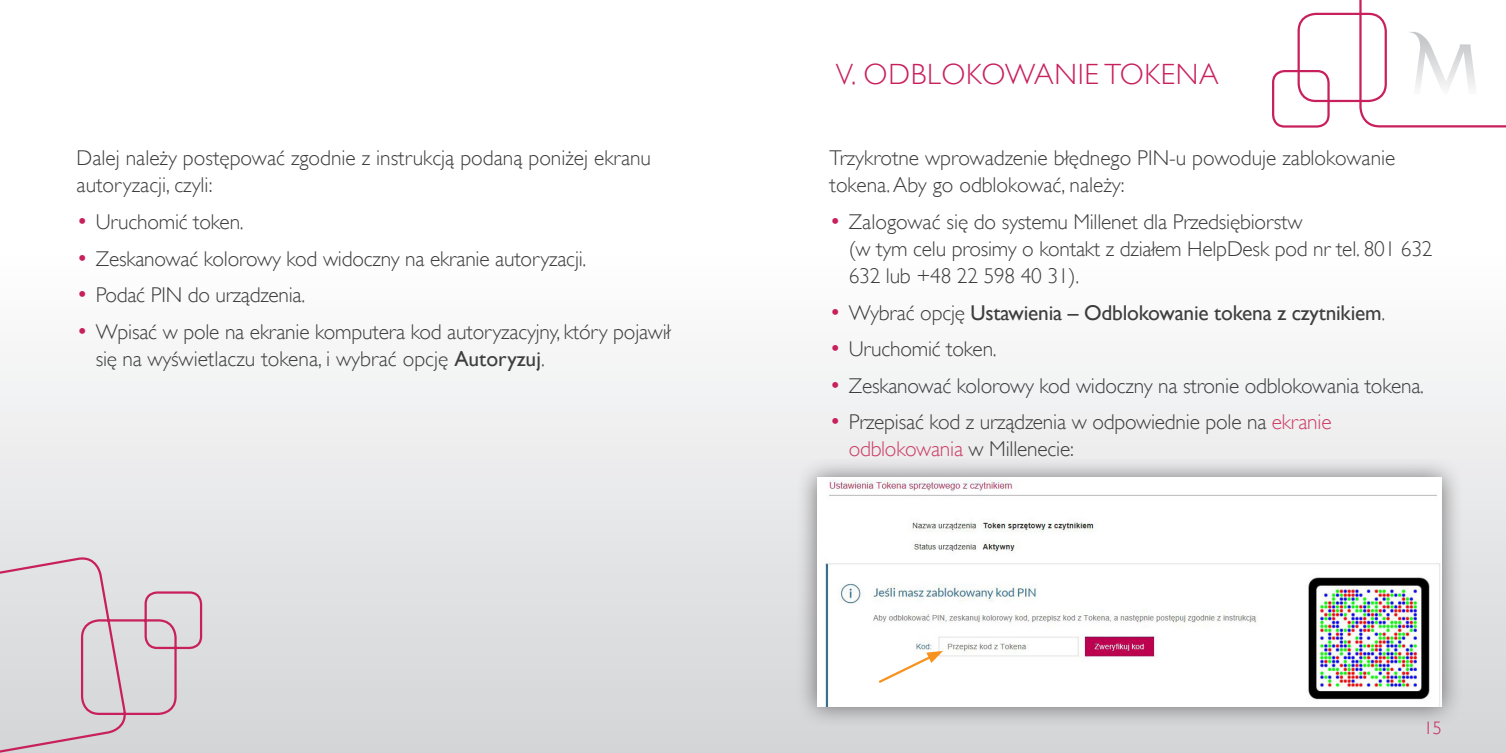
<style>
.page{position:relative;width:1506px;height:753px;background:#fff}
.page>*{position:absolute;margin:0;border:0;box-sizing:border-box;transform-origin:0 0}
.t1{font:300 29.25px "Gill Sans";letter-spacing:.025em;color:#c8205d}
.tekst{font:300 21.38px/27px "Gill Sans";letter-spacing:-.01em;color:#3e3e3f}
.t2{font:21.38px "Gill Sans";letter-spacing:-.01em;color:#3e3e3f}
.t3{font:300 18px "Gill Sans";color:#c8205d}
.s1{font-size:23.4px;color:#c8205d}
.s2{font-weight:400}
.s3{font-weight:300;font-size:23.4px;color:#c8205d}
.s4{font-weight:300}
.s5{color:#cc3f67}
</style>
<div class="page">
<div style="left:0;top:0;width:1505px;height:753px;background:linear-gradient(to bottom,#fff,#d8d9db)"></div>
<svg style="left:0;top:555px;width:203px;height:198px;background:#dad2d7"></svg>
<div style="left:1297px;top:13px;width:89px;height:89px;border:2px solid #c8205d;border-radius:17px"></div>
<div style="left:1271px;top:70px;width:58px;height:58px;border:2px solid #c8205d;border-radius:11px"></div>
<svg style="left:1359px;top:0;width:146px;height:127px"></svg>
<div style="left:795px;top:456px;width:667px;height:271px;background:#231f20;opacity:.6"></div>
<img style="left:817px;top:477px;width:624px;height:229px">
<svg style="left:876px;top:651px;width:67px;height:34px"></svg>
<p class="tekst" style="left:77px;top:145px;width:576px">Dalej należy postępować zgodnie z instrukcją podaną poniżej ekranu autoryzacji, czyli:</p>
<p class="tekst" style="left:77px;top:208px;width:169px"><span class="s1">•</span> Uruchomić token.</p>
<p class="tekst" style="left:77px;top:245px;width:511px"><span class="s1">•</span> Zeskanować kolorowy kod widoczny na ekranie autoryzacji.</p>
<p class="tekst" style="left:77px;top:281px;width:230px"><span class="s1">•</span> Podać PIN do urządzenia.</p>
<p class="tekst" style="left:96px;top:318px;width:576px;text-indent:-19px"><span class="s1">•</span> Wpisać w pole na ekranie komputera kod autoryzacyjny, który pojawił się na wyświetlaczu tokena, i wybrać opcję <span class="s2">Autoryzuj</span>.</p>
<p class="t1" style="left:836px;top:58px;width:384px">V. ODBLOKOWANIE TOKENA</p>
<p class="tekst" style="left:829px;top:145px;width:567px">Trzykrotne wprowadzenie błędnego PIN-u powoduje zablokowanie tokena. Aby go odblokować, należy:</p>
<p class="tekst" style="left:848px;top:208px;width:585px;text-indent:-19px"><span class="s1">•</span> Zalogować się do systemu Millenet dla Przedsiębiorstw<br>(w tym celu prosimy o kontakt z działem HelpDesk pod nr tel. 801 632<br>632 lub +48 22 598 40 31).</p>
<p class="t2" style="left:829px;top:300px;width:557px"><span class="s3">•</span> <span class="s4">Wybrać opcję</span> Ustawienia – Odblokowanie tokena z czytnikiem<span class="s4">.</span></p>
<p class="tekst" style="left:829px;top:335px;width:169px"><span class="s1">•</span> Uruchomić token.</p>
<p class="tekst" style="left:829px;top:372px;width:596px"><span class="s1">•</span> Zeskanować kolorowy kod widoczny na stronie odblokowania tokena.</p>
<p class="tekst" style="left:848px;top:408px;width:484px;text-indent:-19px"><span class="s1">•</span> Przepisać kod z urządzenia w odpowiednie pole na <span class="s5">ekranie odblokowania</span> w Millenecie:</p>
<p class="t3" style="left:1423px;top:717px;width:19px">15</p>
</div>
